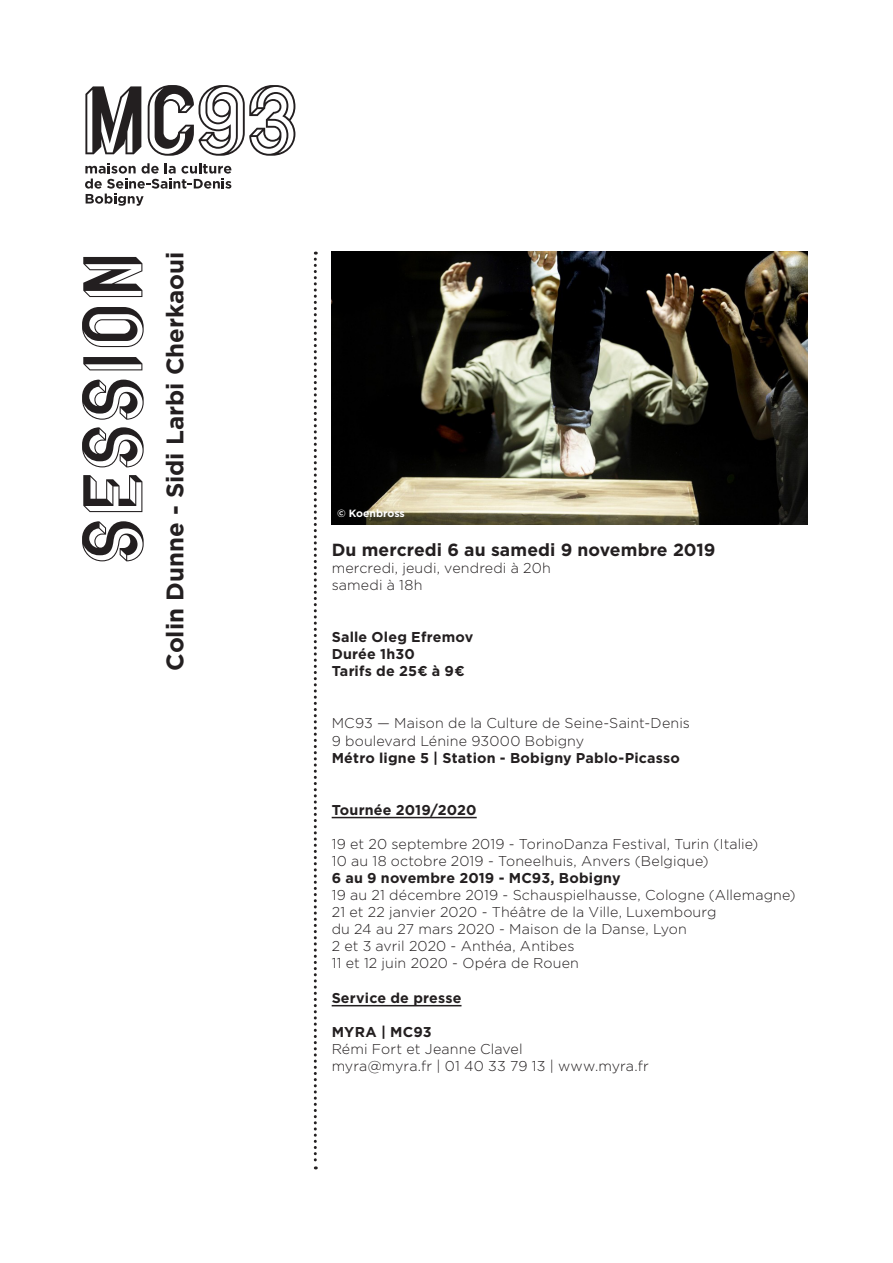
<style>
.page{position:relative;width:893px;height:1263px;background:#fff}
.page>*{position:absolute;margin:0;border:0;box-sizing:border-box;transform-origin:0 0}
.titre{font:500 76.5px "Utopia";color:#231f20}
.oeuvre{font:700 24px "Gotham";color:#231f20}
.infos_pratiques{font:700 17.55px "Gotham";letter-spacing:.005em;color:#231f20}
.oeuvre-2{font:300 14.25px "Gotham";letter-spacing:.01em;color:#231f20}
.spectacle{font:300 14.25px "Gotham";letter-spacing:.005em;color:#231f20}
.distribution{font:300 14.25px "Gotham";letter-spacing:.005em;color:#231f20}
.spectacle-2{font:700 14.25px "Gotham";letter-spacing:.015em;color:#231f20}
.distribution-2{font:700 14.25px "Gotham";letter-spacing:.01em;color:#231f20}
.infos_pratiques-2{font:700 14.25px "Gotham";letter-spacing:.015em;color:#231f20}
.infos_pratiques-3{font:300 14.25px "Gotham";letter-spacing:.01em;color:#231f20}
.oeuvre-3{font:700 14.25px "Gotham";letter-spacing:.015em;color:#231f20}
.oeuvre-4{font:700 10.5px "Gotham";color:#fff}
</style>
<div class="page">
<svg style="left:314px;top:252px;width:3px;height:917px"></svg>
<hr style="left:332px;top:817px;width:145px;height:1px;background:#231f20">
<hr style="left:332px;top:1005px;width:129px;height:1px;background:#231f20">
<img style="left:332px;top:252px;width:476px;height:272px">
<svg style="left:85px;top:86px;width:56px;height:68px"></svg>
<svg style="left:148px;top:85px;width:147px;height:71px"></svg>
<svg style="left:85px;top:163px;width:146px;height:43px"></svg>
<p class="titre" style="left:60px;top:565px;width:315px;rotate:-90deg">SESSION</p>
<p class="oeuvre" style="left:159px;top:671px;width:421px;rotate:-90deg">Colin Dunne - Sidi Larbi Cherkaoui</p>
<p class="oeuvre-4" style="left:337px;top:506px;width:69px">© Koenbross</p>
<p class="infos_pratiques" style="left:332px;top:538px;width:385px">Du mercredi 6 au samedi 9 novembre 2019</p>
<p class="infos_pratiques-3" style="left:332px;top:559px;width:221px">mercredi, jeudi, vendredi à 20h</p>
<p class="infos_pratiques-3" style="left:332px;top:576px;width:92px">samedi à 18h</p>
<p class="infos_pratiques-2" style="left:332px;top:627px;width:143px">Salle Oleg Efremov</p>
<p class="infos_pratiques-2" style="left:332px;top:644px;width:85px">Durée 1h30</p>
<p class="infos_pratiques-2" style="left:332px;top:661px;width:134px">Tarifs de 25€ à 9€</p>
<p class="spectacle" style="left:332px;top:714px;width:360px">MC93 — Maison de la Culture de Seine-Saint-Denis</p>
<p class="spectacle" style="left:332px;top:732px;width:254px">9 boulevard Lénine 93000 Bobigny</p>
<p class="spectacle-2" style="left:332px;top:749px;width:350px">Métro ligne 5 | Station - Bobigny Pablo-Picasso</p>
<p class="distribution-2" style="left:332px;top:800px;width:147px">Tournée 2019/2020</p>
<p class="oeuvre-2" style="left:332px;top:835px;width:428px">19 et 20 septembre 2019 - TorinoDanza Festival, Turin (Italie)</p>
<p class="oeuvre-2" style="left:332px;top:852px;width:378px">10 au 18 octobre 2019 - Toneelhuis, Anvers (Belgique)</p>
<p class="oeuvre-3" style="left:332px;top:868px;width:290px">6 au 9 novembre 2019 - MC93, Bobigny</p>
<p class="oeuvre-2" style="left:332px;top:886px;width:465px">19 au 21 décembre 2019 - Schauspielhausse, Cologne (Allemagne)</p>
<p class="oeuvre-2" style="left:332px;top:903px;width:386px">21 et 22 janvier 2020 - Théâtre de la Ville, Luxembourg</p>
<p class="oeuvre-2" style="left:332px;top:920px;width:357px">du 24 au 27 mars 2020 - Maison de la Danse, Lyon</p>
<p class="oeuvre-2" style="left:332px;top:937px;width:244px">2 et 3 avril 2020 - Anthéa, Antibes</p>
<p class="oeuvre-2" style="left:332px;top:954px;width:249px">11 et 12 juin 2020 - Opéra de Rouen</p>
<p class="distribution-2" style="left:332px;top:988px;width:131px">Service de presse</p>
<p class="distribution-2" style="left:332px;top:1022px;width:102px">MYRA | MC93</p>
<p class="distribution" style="left:332px;top:1040px;width:192px">Rémi Fort et Jeanne Clavel</p>
<p class="distribution" style="left:332px;top:1057px;width:319px">myra@myra.fr | 01 40 33 79 13 | www.myra.fr</p>
</div>
